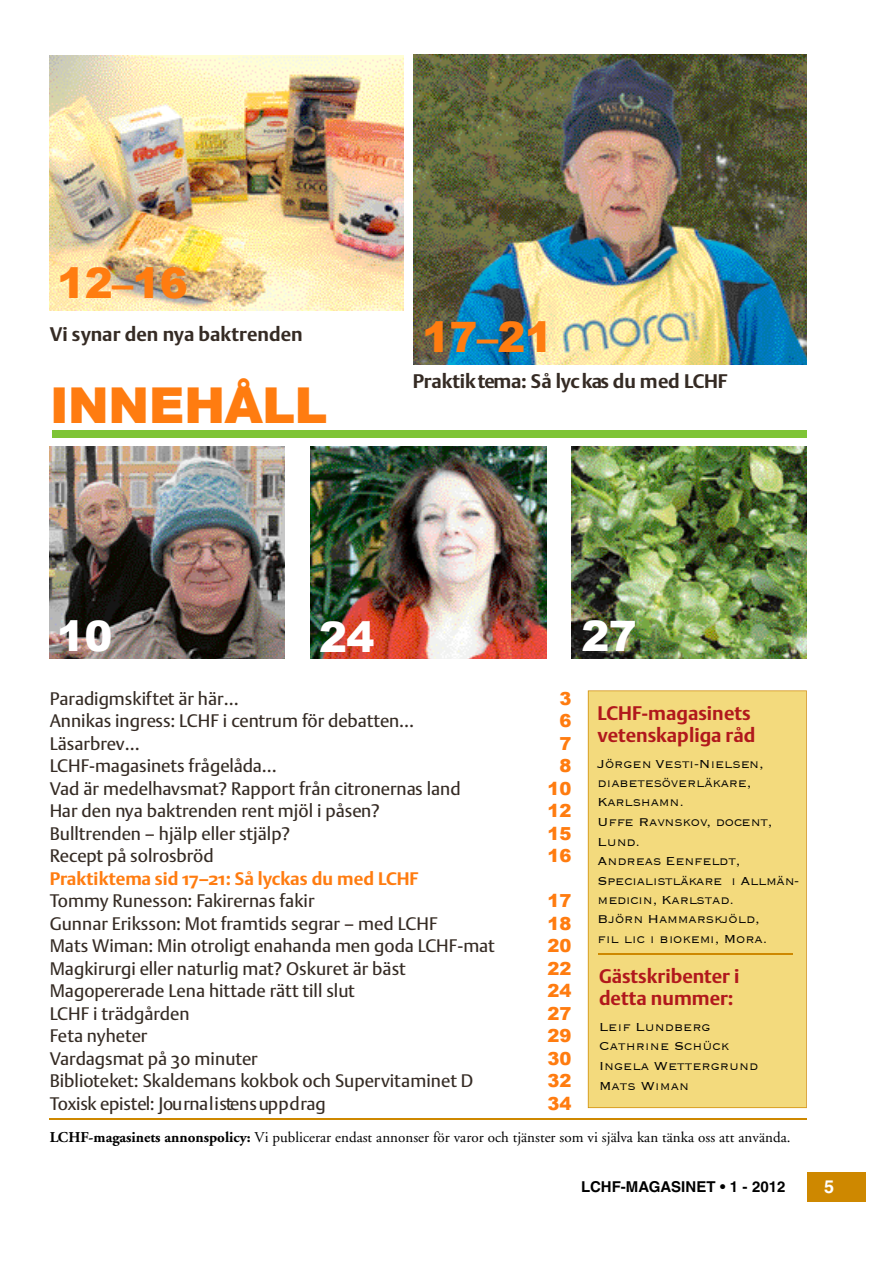
<style>
.page{position:relative;width:893px;height:1263px;background:#fff}
.page>*{position:absolute;margin:0;border:0;box-sizing:border-box;transform-origin:0 0}
.t1{font:900 49.5px "Arial";letter-spacing:-.015em;color:#ff7c10}
.t2{font:900 42px "Arial";color:#ff7c10}
.t3{font:900 42px "Arial";color:#fff}
.t4{font:700 19.5px/22.4px "DTL Argo ST";color:#b1181c}
.t5{font:700 19.5px "DTL Argo ST";color:#352b24}
.t6{font:18px/22.5px "DTL Argo ST";color:#352b24}
.t7{font:700 18px "DTL Argo ST";color:#ff7c10}
.t8{font:900 18px/22.5px "Arial";color:#ff7c10;text-align:right}
.t9{font:700 18px "Helvetica";color:#fff}
.t10{font:300 15px/19.5px "Copperplate";color:#000}
.t11{font:15px "Adobe Garamond";color:#000}
.t12{font:700 15px "Helvetica";color:#000}
.s1{font-weight:700}
</style>
<div class="page">
<div style="left:588px;top:690px;width:218px;height:418px;background:#f3da7d"></div>
<div style="left:806px;top:1172px;width:59px;height:29px;background:#ce8800"></div>
<img style="left:413px;top:54px;width:393px;height:310px">
<img style="left:50px;top:447px;width:235px;height:211px">
<img style="left:310px;top:447px;width:236px;height:211px">
<img style="left:571px;top:447px;width:235px;height:211px">
<div style="left:52px;top:430px;width:754px;height:7px;background:#7ec435"></div>
<img style="left:50px;top:55px;width:353px;height:255px">
<hr style="left:598px;top:953px;width:194px;height:1px;background:#ce8800">
<hr style="left:50px;top:1118px;width:756px;height:1px;background:#ce8800">
<h2 class="t2" style="left:57px;top:252px;width:132px">1 2 – 1 6</h2>
<p class="t5" style="left:50px;top:325px;width:254px">Vi synar den nya baktrenden</p>
<h1 class="t1" style="left:50px;top:369px;width:279px">INNEHÅLL</h1>
<h2 class="t2" style="left:422px;top:306px;width:132px">1 7 – 2 1</h2>
<p class="t5" style="left:413px;top:373px;width:316px">P ra k t ik tema: Så lyc kas du med LC H F</p>
<h2 class="t3" style="left:57px;top:604px;width:57px">1 0</h2>
<h2 class="t3" style="left:319px;top:605px;width:57px">2 4</h2>
<h2 class="t3" style="left:581px;top:604px;width:57px">2 7</h2>
<p class="t6" style="left:50px;top:689px;width:412px">Paradigmskiftet är här…<br>Annikas ingress: LCHF i centrum för debatten…<br>Läsarbrev…<br>LCHF-magasinets frågelåda…<br>Vad är medelhavsmat? Rapport från citronernas land<br>Har den nya baktrenden rent mjöl i påsen?<br>Bulltrenden – hjälp eller stjälp?<br>Recept på solrosbröd</p>
<p class="t7" style="left:50px;top:871px;width:370px">Praktiktema sid 17–21: Så lyckas du med LCHF</p>
<p class="t6" style="left:50px;top:891px;width:446px">Tommy Runesson: Fakirernas fakir<br>Gunnar Eriksson: Mot framtids segrar – med LCHF<br>Mats Wiman: Min otroligt enahanda men goda LCHF-mat Magkirurgi eller naturlig mat? Oskuret är bäst Magopererade Lena hittade rätt till slut<br>LCHF i trädgården<br>Feta nyheter<br>Vardagsmat på 30 minuter<br>Biblioteket: Skaldemans kokbok och Supervitaminet D Toxisk epistel: Jou rna l i stens up p d ra g</p>
<p class="t8" style="left:547px;top:686px;width:26px">3<br>6<br>7<br>8<br>10<br>12<br>15<br>16</p>
<p class="t8" style="left:547px;top:889px;width:26px;text-align:justify">17<br>18<br>20<br>22<br>24<br>27<br>29<br>30<br>32<br>34</p>
<p class="t4" style="left:597px;top:703px;width:159px">LCHF-magasinets vetenskapliga råd</p>
<p class="t10" style="left:597px;top:754px;width:203px">Jörgen Vesti-Nielsen,<br>d ia b e t e s ö v e r l ä k a r e ,<br>K a r l s h a m n .<br>Uffe Ravnskov, docent,<br>Lund.<br>Andreas Eenfeldt,<br>Specialistläkare i Allmän&shy;medicin, Karlstad.<br>Björn Hammarskjöld,<br>fil lic i biokemi, Mora.</p>
<p class="t4" style="left:599px;top:967px;width:142px">Gästskribenter i detta nummer:</p>
<p class="t10" style="left:599px;top:1017px;width:161px">Leif Lundberg<br>Cathrine Schück<br>Ingela Wettergrund<br>Mats Wiman</p>
<p class="t11" style="left:50px;top:1131px;width:742px"><span class="s1">LCHF-magasinets annonspolicy:</span> Vi publicerar endast annonser för varor och tjänster som vi själva kan tänka oss att använda.</p>
<p class="t12" style="left:581px;top:1181px;width:206px">LCHF-MAGASINET • 1 - 2012</p>
<p class="t9" style="left:824px;top:1180px;width:12px">5</p>
</div>
